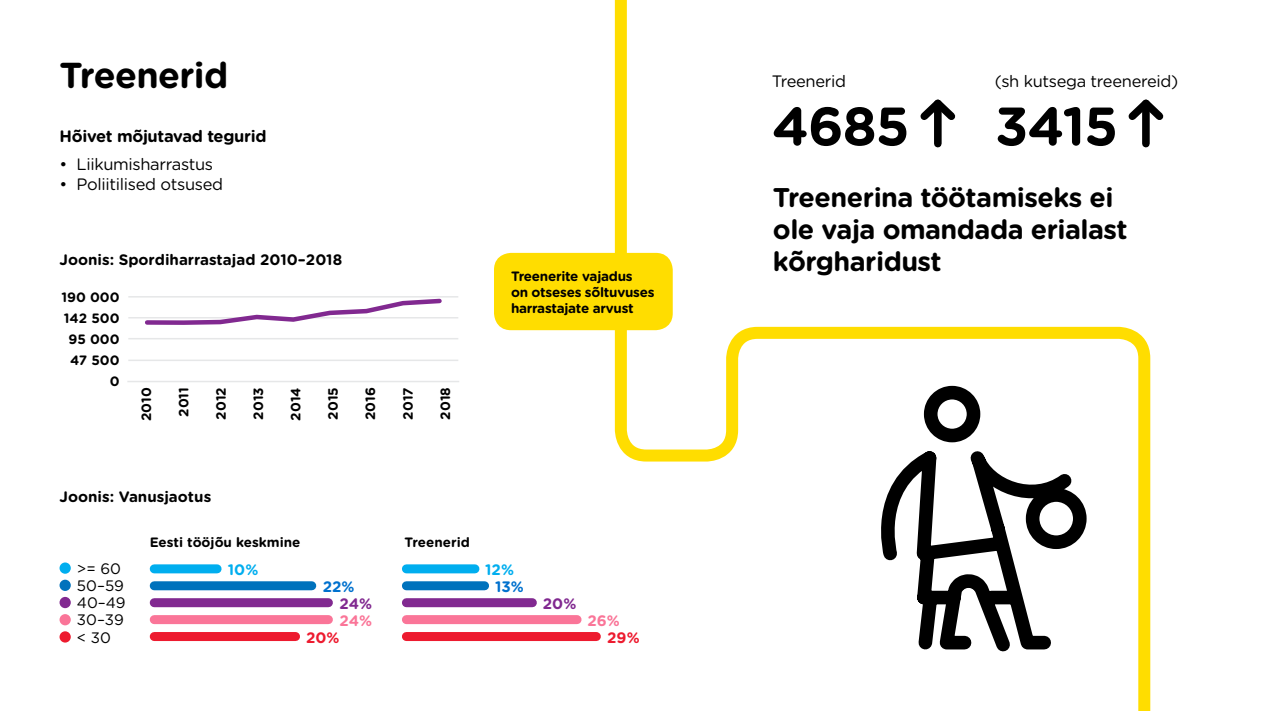
<style>
.page{position:relative;width:1263px;height:711px;background:#fff}
.page>*{position:absolute;margin:0;border:0;box-sizing:border-box;transform-origin:0 0}
.t1{font:700 54px "Gotham Rounded";letter-spacing:-.02em;color:#000}
.t2{font:700 36px "Gotham Rounded";letter-spacing:-.02em;color:#000}
.t3{font:700 27px/32.4px "Gotham Rounded";letter-spacing:-.02em;color:#000}
.t4{font:16.5px "Gotham Rounded";letter-spacing:-.02em;color:#000}
.t5{font:700 16.5px "Gotham Rounded";letter-spacing:-.02em;color:#000}
.t6{font:700 15.15px "Gotham Rounded";color:#000}
.t7{font:15.15px/17.2px "Gotham Rounded";color:#000}
.t8{font:700 15.15px "Gotham Rounded";color:#00aeef}
.t9{font:700 15.15px "Gotham Rounded";color:#0071ce}
.t10{font:700 15.15px "Gotham Rounded";color:#fa7598}
.t11{font:700 15.15px "Gotham Rounded";color:#812990}
.t12{font:700 15.15px "Gotham Rounded";color:#ed1b2f}
.t13{font:700 13.5px/16.2px "Gotham Rounded";letter-spacing:-.005em;color:#000}
</style>
<div class="page">
<svg style="left:609px;top:0;width:542px;height:710px"></svg>
<div style="left:934px;top:103px;width:8px;height:40px;background:#000"></div>
<svg style="left:913px;top:93px;width:49px;height:34px"></svg>
<div style="left:1142px;top:103px;width:8px;height:40px;background:#000"></div>
<svg style="left:1121px;top:93px;width:43px;height:34px"></svg>
<div style="left:494px;top:253px;width:179px;height:77px;background:#fd0;border-radius:17px"></div>
<hr style="left:128px;top:359px;width:330px;height:2px;background:#e6e7e8">
<hr style="left:128px;top:338px;width:330px;height:1px;background:#e6e7e8">
<hr style="left:128px;top:317px;width:330px;height:1px;background:#e6e7e8">
<hr style="left:128px;top:296px;width:330px;height:1px;background:#e6e7e8">
<hr style="left:128px;top:380px;width:330px;height:2px;background:#e6e7e8">
<svg style="left:143px;top:297px;width:301px;height:28px"></svg>
<div style="left:60px;top:631px;width:11px;height:11px;background:#ed1b2f;border-radius:50%"></div>
<div style="left:60px;top:596px;width:11px;height:11px;background:#812990;border-radius:50%"></div>
<div style="left:60px;top:613px;width:11px;height:12px;background:#fa7598;border-radius:50%"></div>
<div style="left:60px;top:579px;width:11px;height:11px;background:#0072bc;border-radius:50%"></div>
<div style="left:60px;top:562px;width:11px;height:11px;background:#00aeef;border-radius:50%"></div>
<div style="left:154px;top:631px;width:142px;height:9px;background:#ed1b2f"></div>
<div style="left:154px;top:614px;width:174px;height:9px;background:#fa7598"></div>
<div style="left:154px;top:597px;width:174px;height:9px;background:#812990"></div>
<div style="left:154px;top:581px;width:158px;height:9px;background:#0072bc"></div>
<div style="left:154px;top:564px;width:63px;height:9px;background:#00aeef"></div>
<div style="left:406px;top:631px;width:190px;height:9px;background:#ed1b2f"></div>
<div style="left:406px;top:614px;width:171px;height:9px;background:#fa7598"></div>
<div style="left:406px;top:597px;width:126px;height:9px;background:#812990"></div>
<div style="left:406px;top:581px;width:79px;height:9px;background:#0072bc"></div>
<div style="left:406px;top:564px;width:69px;height:9px;background:#00aeef"></div>
<svg style="left:873px;top:379px;width:220px;height:282px"></svg>
<h2 class="t2" style="left:60px;top:49px;width:170px">Treenerid</h2>
<p class="t5" style="left:60px;top:124px;width:209px">Hõivet mõjutavad tegurid</p>
<p class="t4" style="left:60px;top:153px;width:155px">• Liikumisharrastus</p>
<p class="t4" style="left:60px;top:173px;width:165px">• Poliitilised otsused</p>
<p class="t6" style="left:60px;top:248px;width:284px">Joonis: Spordiharrastajad 2010–2018</p>
<p class="t13" style="left:61px;top:288px;width:60px">190 000</p>
<p class="t13" style="left:64px;top:309px;width:57px">142 500</p>
<p class="t13" style="left:69px;top:330px;width:52px">95 000</p>
<p class="t13" style="left:110px;top:372px;width:11px">0</p>
<p class="t13" style="left:70px;top:351px;width:51px">47 500</p>
<p class="t13" style="left:138px;top:421px;width:35px;rotate:-90deg">2010</p>
<p class="t13" style="left:175px;top:416px;width:31px;rotate:-90deg">2011</p>
<p class="t13" style="left:212px;top:419px;width:34px;rotate:-90deg">2012</p>
<p class="t13" style="left:250px;top:419px;width:34px;rotate:-90deg">2013</p>
<p class="t13" style="left:287px;top:420px;width:35px;rotate:-90deg">2014</p>
<p class="t13" style="left:324px;top:419px;width:34px;rotate:-90deg">2015</p>
<p class="t13" style="left:362px;top:420px;width:34px;rotate:-90deg">2016</p>
<p class="t13" style="left:399px;top:419px;width:34px;rotate:-90deg">2017</p>
<p class="t13" style="left:437px;top:419px;width:34px;rotate:-90deg">2018</p>
<p class="t13" style="left:511px;top:267px;width:145px">Treenerite vajadus<br>on otseses sõltuvuses harrastajate arvust</p>
<p class="t6" style="left:60px;top:485px;width:153px">Joonis: Vanusjaotus</p>
<p class="t13" style="left:150px;top:533px;width:152px">Eesti tööjõu keskmine</p>
<p class="t13" style="left:404px;top:533px;width:67px">Treenerid</p>
<p class="t8" style="left:228px;top:558px;width:32px">10%</p>
<p class="t8" style="left:485px;top:558px;width:30px">12%</p>
<p class="t9" style="left:323px;top:575px;width:33px">22%</p>
<p class="t9" style="left:495px;top:575px;width:30px">13%</p>
<p class="t10" style="left:340px;top:608px;width:34px">24%</p>
<p class="t10" style="left:587px;top:608px;width:34px">26%</p>
<p class="t7" style="left:77px;top:558px;width:46px">&gt;= 60</p>
<p class="t7" style="left:77px;top:576px;width:49px">50–59</p>
<p class="t7" style="left:77px;top:593px;width:50px">40–49<br>30–39</p>
<p class="t11" style="left:340px;top:591px;width:34px">24%</p>
<p class="t11" style="left:543px;top:591px;width:35px">20%</p>
<p class="t7" style="left:77px;top:627px;width:36px">&lt; 30</p>
<p class="t12" style="left:306px;top:625px;width:35px">20%</p>
<p class="t12" style="left:607px;top:625px;width:34px">29%</p>
<p class="t4" style="left:772px;top:70px;width:76px">Treenerid</p>
<h1 class="t1" style="left:772px;top:87px;width:139px">4685</h1>
<p class="t4" style="left:995px;top:70px;width:185px">(sh kutsega treenereid)</p>
<h1 class="t1" style="left:995px;top:87px;width:125px">3415</h1>
<h3 class="t3" style="left:773px;top:179px;width:356px">Treenerina töötamiseks ei ole vaja omandada erialast kõrgharidust</h3>
</div>
